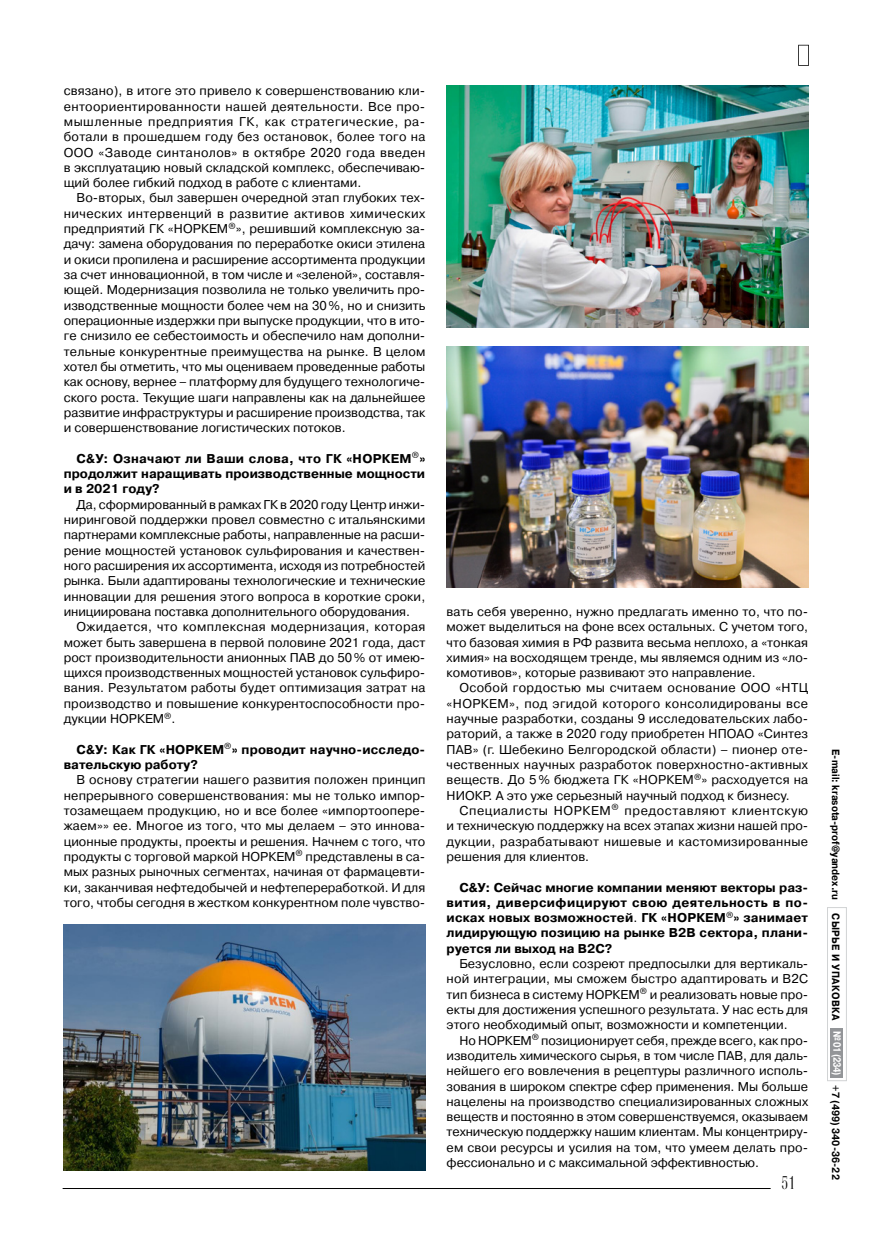
<style>
.page{position:relative;width:872px;height:1234px;background:#fff}
.page>*{position:absolute;margin:0;border:0;box-sizing:border-box;transform-origin:0 0}
.t1{font:18px "Vetren";color:#000}
.Текст{font:12.75px/15.3px "Pragmatica C";color:#000;text-align:justify}
.Текст-2{font:700 12.75px/15.3px "Pragmatica C";color:#000;text-align:justify}
.t2{font:700 10.5px "Pragmatica C";color:#000;scale:.9 1}
.t3{font:700 10.5px "Pragmatica C";letter-spacing:.05em;color:#000;scale:.9 1}
.t4{font:700 10.5px "Pragmatica C";color:#fff;scale:.8 1}
.s1{font-weight:400}
</style>
<div class="page">
<hr style="left:63px;top:1187px;width:707px;height:1px;background:#000">
<svg style="left:798px;top:45px;width:11px;height:21px"></svg>
<div style="left:799px;top:46px;width:9px;height:19px;background:#fff"></div>
<div style="left:830px;top:1027px;width:13px;height:50px;background:#939598"></div>
<div style="left:827px;top:907px;width:19px;height:173px;border:1px solid #d1d3d4"></div>
<img style="left:446px;top:346px;width:362px;height:241px">
<img style="left:446px;top:85px;width:362px;height:242px">
<img style="left:64px;top:924px;width:361px;height:245px">
<p class="Текст" style="left:64px;top:83px;width:363px">связано), в итоге это привело к совершенствованию кли&shy;ентоориентированности нашей деятельности. Все про&shy;мышленные предприятия ГК, как стратегические, ра&shy;ботали в прошедшем году без остановок, более того на ООО «Заводе синтанолов» в октябре 2020 года введен в эксплуатацию новый складской комплекс, обеспечиваю&shy;щий более гибкий подход в работе с клиентами.</p>
<p class="Текст" style="left:64px;top:190px;width:363px;text-indent:13px">Во-вторых, был завершен очередной этап глубоких тех&shy;нических интервенций в развитие активов химических предприятий ГК «НОРКЕМ<sup>®</sup>», решивший комплексную за&shy;дачу: замена оборудования по переработке окиси этилена и окиси пропилена и расширение ассортимента продукции за счет инновационной, в том числе и «зеленой», составля&shy;ющей. Модернизация позволила не только увеличить про&shy;изводственные мощности более чем на 30%, но и снизить операционные издержки при выпуске продукции, что в ито&shy;ге снизило ее себестоимость и обеспечило нам дополни&shy;тельные конкурентные преимущества на рынке. В целом хотел бы отметить, что мы оцениваем проведенные работы как основу, вернее – платформу для будущего технологиче&shy;ского роста. Текущие шаги направлены как на дальнейшее развитие инфраструктуры и расширение производства, так и совершенствование логистических потоков.</p>
<p class="Текст-2" style="left:64px;top:451px;width:363px;text-indent:13px">C&amp;У: Означают ли Ваши слова, что ГК «НОРКЕМ<sup>®</sup>» продолжит наращивать производственные мощности и в 2021 году?</p>
<p class="Текст" style="left:64px;top:496px;width:363px;text-indent:13px">Да, сформированный в рамках ГК в 2020 году Центр инжи&shy;ниринговой поддержки провел совместно с итальянскими партнерами комплексные работы, направленные на расши&shy;рение мощностей установок сульфирования и качествен&shy;ного расширения их ассортимента, исходя из потребностей рынка. Были адаптированы технологические и технические инновации для решения этого вопроса в короткие сроки, инициирована поставка дополнительного оборудования.</p>
<p class="Текст" style="left:64px;top:619px;width:363px;text-indent:13px">Ожидается, что комплексная модернизация, которая может быть завершена в первой половине 2021 года, даст рост производительности анионных ПАВ до 50% от имею&shy;щихся производственных мощностей установок сульфиро&shy;вания. Результатом работы будет оптимизация затрат на производство и повышение конкурентоспособности про&shy;дукции НОРКЕМ<sup>®</sup>.</p>
<p class="Текст-2" style="left:64px;top:741px;width:363px;text-indent:13px">C&amp;У: Как ГК «НОРКЕМ<sup>®</sup>» проводит научно-исследо&shy;вательскую работу?</p>
<p class="Текст" style="left:64px;top:772px;width:363px;text-indent:13px">В основу стратегии нашего развития положен принцип непрерывного совершенствования: мы не только импор&shy;тозамещаем продукцию, но и все более «импортоопере&shy;жаем»» ее. Многое из того, что мы делаем – это иннова&shy;ционные продукты, проекты и решения. Начнем с того, что продукты с торговой маркой НОРКЕМ<sup>®</sup> представлены в са&shy;мых разных рыночных сегментах, начиная от фармацевти&shy;ки, заканчивая нефтедобычей и нефтепереработкой. И для того, чтобы сегодня в жестком конкурентном поле чувство-</p>
<p class="Текст" style="left:446px;top:603px;width:363px">вать себя уверенно, нужно предлагать именно то, что по&shy;может выделиться на фоне всех остальных. С учетом того, что базовая химия в РФ развита весьма неплохо, а «тонкая химия» на восходящем тренде, мы являемся одним из «ло&shy;комотивов», которые развивают это направление.</p>
<p class="Текст" style="left:446px;top:680px;width:363px;text-align:left;text-indent:13px">Особой гордостью мы считаем основание ООО «НТЦ «НОРКЕМ», под эгидой которого консолидированы все научные разработки, созданы 9 исследовательских лабо&shy;раторий, а также в 2020 году приобретен НПОАО «Синтез ПАВ» (г. Шебекино Белгородской области) – пионер оте&shy;чественных научных разработок поверхностно-активных веществ. До 5% бюджета ГК «НОРКЕМ<sup>®</sup>» расходуется на НИОКР. А это уже серьезный научный подход к бизнесу.</p>
<p class="Текст" style="left:446px;top:802px;width:363px;text-indent:13px">Специалисты НОРКЕМ<sup>®</sup> предоставляют клиентскую и техническую поддержку на всех этапах жизни нашей про&shy;дукции, разрабатывают нишевые и кастомизированные решения для клиентов.</p>
<p class="Текст-2" style="left:446px;top:879px;width:363px;text-indent:13px">C&amp;У: Сейчас многие компании меняют векторы раз&shy;вития, диверсифицируют свою деятельность в по&shy;исках новых возможностей<span class="s1">.</span> ГК «НОРКЕМ<sup>®</sup>» занимает лидирующую позицию на рынке B2B сектора, плани&shy;руется ли выход на B2C?</p>
<p class="Текст" style="left:446px;top:955px;width:363px;text-indent:13px">Безусловно, если созреют предпосылки для вертикаль&shy;ной интеграции, мы сможем быстро адаптировать и B2C тип бизнеса в систему НОРКЕМ<sup>®</sup> и реализовать новые про&shy;екты для достижения успешного результата. У нас есть для этого необходимый опыт, возможности и компетенции.</p>
<p class="Текст" style="left:446px;top:1032px;width:363px;text-indent:13px">Но НОРКЕМ<sup>®</sup> позиционирует себя, прежде всего, как про&shy;изводитель химического сырья, в том числе ПАВ, для даль&shy;нейшего его вовлечения в рецептуры различного исполь&shy;зования в широком спектре сфер применения. Мы больше нацелены на производство специализированных сложных веществ и постоянно в этом совершенствуемся, оказываем техническую поддержку нашим клиентам. Мы концентриру&shy;ем свои ресурсы и усилия на том, что умеем делать про&shy;фессионально и с максимальной эффективностью.</p>
<p class="t1" style="left:781px;top:1172px;width:15px">51</p>
<p class="t2" style="left:841px;top:749px;width:169px;rotate:90deg">E-mail: krasota-prof@yandex.ru</p>
<p class="t3" style="left:841px;top:913px;width:121px;rotate:90deg">CЫРЬЕ И УПАКОВКА</p>
<p class="t4" style="left:843px;top:1030px;width:56px;rotate:90deg">№ 01 (234)</p>
<p class="t2" style="left:841px;top:1084px;width:106px;rotate:90deg">+7 (499) 340-36-22</p>
</div>
